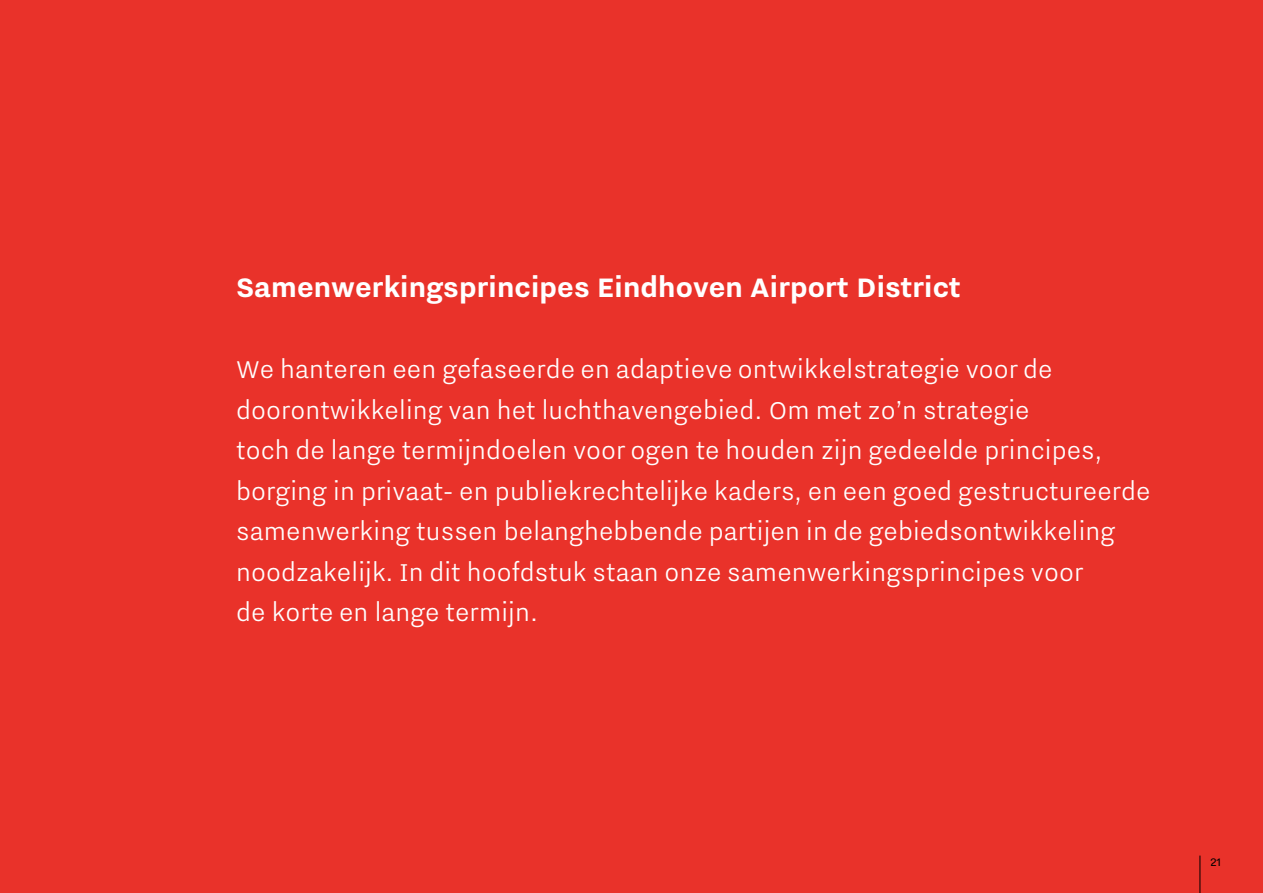
<style>
.page{position:relative;width:1263px;height:893px;background:#e9322a}
.page>*{position:absolute;margin:0;border:0;box-sizing:border-box;transform-origin:0 0}
.t1{font:700 33px "Nitti Eindhoven";letter-spacing:.005em;color:#fff}
.t2{font:300 30px/40.5px "Nitti Eindhoven";letter-spacing:.005em;color:#fff}
.t3{font:13.5px "Nitti Eindhoven";color:#000}
</style>
<div class="page">
<hr style="left:1199px;top:855px;width:1px;height:38px;background:#000">
<p class="t1" style="left:236px;top:269px;width:726px">Samenwerkingsprincipes Eindhoven Airport District</p>
<p class="t2" style="left:236px;top:349px;width:916px">We hanteren een gefaseerde en adaptieve ontwikkelstrategie voor de doorontwikkeling van het luchthavengebied. Om met zo’n strategie<br>toch de lange termijndoelen voor ogen te houden zijn gedeelde principes, borging in privaat- en publiekrechtelijke kaders, en een goed gestructureerde samenwerking tussen belanghebbende partijen in de gebiedsontwikkeling noodzakelijk. In dit hoofdstuk staan onze samenwerkingsprincipes voor<br>de korte en lange termijn.</p>
<p class="t3" style="left:1210px;top:855px;width:12px">21</p>
</div>
